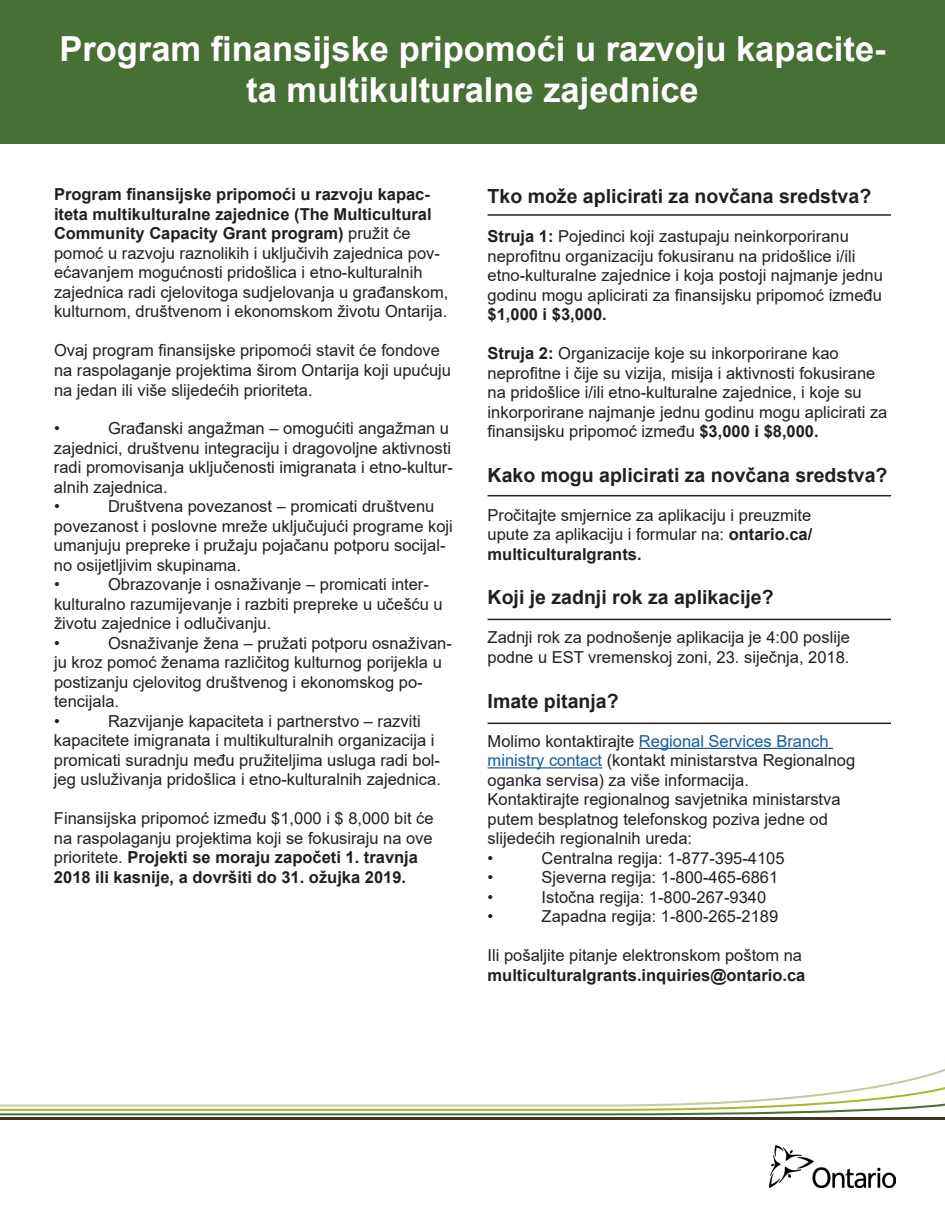
<style>
.page{position:relative;width:945px;height:1215px;background:#fff}
.page>*{position:absolute;margin:0;border:0;box-sizing:border-box;transform-origin:0 0}
.t1{font:700 34.5px/41.4px "Arial";color:#fff;text-align:center}
.t2{font:700 19.5px "Arial";color:#231f20}
.t3{font:16.5px/19.5px "Arial";color:#231f20}
.t4{font:700 16.5px/19.5px "Arial";color:#231f20}
.s1{font-weight:700}
.s2{color:#175d9e}
.s3{font-weight:400}
</style>
<div class="page">
<hr style="left:0;top:1118px;width:945px;height:2px;background:#3d351f">
<svg style="left:0;top:1069px;width:945px;height:46px"></svg>
<div style="left:0;top:0;width:945px;height:143px;background:#467035"></div>
<img style="left:769px;top:1146px;width:127px;height:41px">
<hr style="left:488px;top:214px;width:403px;height:2px;background:#231f20">
<hr style="left:488px;top:495px;width:403px;height:1px;background:#231f20">
<hr style="left:488px;top:619px;width:403px;height:1px;background:#231f20">
<hr style="left:488px;top:723px;width:403px;height:1px;background:#231f20">
<hr style="left:639px;top:748px;width:194px;height:1px;background:#175d9e">
<hr style="left:488px;top:767px;width:114px;height:1px;background:#175d9e">
<p class="t1" style="left:59px;top:28px;width:828px">Program finansijske pripomoći u razvoju kapacite&shy;ta multikulturalne zajednice</p>
<p class="t3" style="left:54px;top:185px;width:396px"><span class="s1">Program finansijske pripomoći u razvoju kapac&shy;iteta multikulturalne zajednice (The Multicultural Community Capacity Grant program)</span> pružit će pomoć u razvoju raznolikih i uključivih zajednica pov&shy;ećavanjem mogućnosti pridošlica i etno-kulturalnih zajednica radi cjelovitoga sudjelovanja u građanskom, kulturnom, društvenom i ekonomskom životu Ontarija.</p>
<p class="t3" style="left:54px;top:341px;width:399px">Ovaj program finansijske pripomoći stavit će fondove na raspolaganje projektima širom Ontarija koji upućuju na jedan ili više slijedećih prioriteta.</p>
<p class="t3" style="left:54px;top:419px;width:7px">•</p>
<p class="t3" style="left:54px;top:419px;width:400px;text-indent:54px">Građanski angažman – omogućiti angažman u zajednici, društvenu integraciju i dragovoljne aktivnosti radi promovisanja uključenosti imigranata i etno-kultur&shy;alnih zajednica.</p>
<p class="t3" style="left:54px;top:497px;width:7px">•</p>
<p class="t3" style="left:54px;top:497px;width:400px;text-indent:54px">Društvena povezanost – promicati društvenu povezanost i poslovne mreže uključujući programe koji umanjuju prepreke i pružaju pojačanu potporu socijal&shy;no osijetljivim skupinama.</p>
<p class="t3" style="left:54px;top:575px;width:7px">•</p>
<p class="t3" style="left:54px;top:575px;width:390px;text-indent:54px">Obrazovanje i osnaživanje – promicati inter&shy;kulturalno razumijevanje i razbiti prepreke u učešću u životu zajednice i odlučivanju.</p>
<p class="t3" style="left:54px;top:633px;width:7px">•</p>
<p class="t3" style="left:54px;top:633px;width:399px;text-indent:54px">Osnaživanje žena – pružati potporu osnaživan&shy;ju kroz pomoć ženama različitog kulturnog porijekla u postizanju cjelovitog društvenog i ekonomskog po&shy;tencijala.</p>
<p class="t3" style="left:54px;top:711px;width:7px">•</p>
<p class="t3" style="left:54px;top:711px;width:388px;text-indent:54px">Razvijanje kapaciteta i partnerstvo – razviti kapacitete imigranata i multikulturalnih organizacija i promicati suradnju među pružiteljima usluga radi bol&shy;jeg usluživanja pridošlica i etno-kulturalnih zajednica.</p>
<p class="t3" style="left:54px;top:809px;width:381px">Finansijska pripomoć između $1,000 i $ 8,000 bit će na raspolaganju projektima koji se fokusiraju na ove prioritete. <span class="s1">Projekti se moraju započeti 1. travnja 2018 ili kasnije, a dovršiti do 31. ožujka 2019.</span></p>
<p class="t2" style="left:488px;top:182px;width:385px">Tko može aplicirati za novčana sredstva?</p>
<p class="t3" style="left:488px;top:226px;width:397px"><span class="s1">Struja 1:</span> Pojedinci koji zastupaju neinkorporiranu neprofitnu organizaciju fokusiranu na pridošlice i/ili etno-kulturalne zajednice i koja postoji najmanje jednu godinu mogu aplicirati za finansijsku pripomoć između <span class="s1">$1,000 i $3,000.</span></p>
<p class="t3" style="left:488px;top:343px;width:401px"><span class="s1">Struja 2:</span> Organizacije koje su inkorporirane kao neprofitne i čije su vizija, misija i aktivnosti fokusirane na pridošlice i/ili etno-kulturalne zajednice, i koje su inkorporirane najmanje jednu godinu mogu aplicirati za finansijsku pripomoć između <span class="s1">$3,000 i $8,000.</span></p>
<p class="t2" style="left:488px;top:461px;width:401px">Kako mogu aplicirati za novčana sredstva?</p>
<p class="t3" style="left:488px;top:505px;width:326px;text-align:justify">Pročitajte smjernice za aplikaciju i preuzmite upute za aplikaciju i formular na: <span class="s1">ontario.ca/ multiculturalgrants.</span></p>
<p class="t2" style="left:488px;top:584px;width:288px">Koji je zadnji rok za aplikacije?</p>
<p class="t3" style="left:488px;top:628px;width:364px">Zadnji rok za podnošenje aplikacija je 4:00 poslije podne u EST vremenskoj zoni, 23. siječnja, 2018.</p>
<p class="t2" style="left:488px;top:687px;width:133px">Imate pitanja?</p>
<p class="t3" style="left:488px;top:731px;width:369px">Molimo kontaktirajte <span class="s2">Regional Services Branch ministry contact</span> (kontakt ministarstva Regionalnog oganka servisa) za više informacija.</p>
<p class="t3" style="left:488px;top:790px;width:355px">Kontaktirajte regionalnog savjetnika ministarstva putem besplatnog telefonskog poziva jedne od slijedećih regionalnih ureda:</p>
<p class="t3" style="left:488px;top:848px;width:7px">•</p>
<p class="t3" style="left:542px;top:848px;width:245px">Centralna regija: 1-877-395-4105</p>
<p class="t3" style="left:488px;top:867px;width:7px">•</p>
<p class="t3" style="left:542px;top:867px;width:238px">Sjeverna regija: 1-800-465-6861</p>
<p class="t3" style="left:488px;top:887px;width:7px">•</p>
<p class="t3" style="left:542px;top:887px;width:226px">Istočna regija: 1-800-267-9340</p>
<p class="t3" style="left:488px;top:906px;width:7px">•</p>
<p class="t3" style="left:542px;top:906px;width:238px">Zapadna regija: 1-800-265-2189</p>
<p class="t4" style="left:488px;top:946px;width:319px"><span class="s3">Ili pošaljite pitanje elektronskom poštom na </span>multiculturalgrants.inquiries@ontario.ca</p>
</div>
